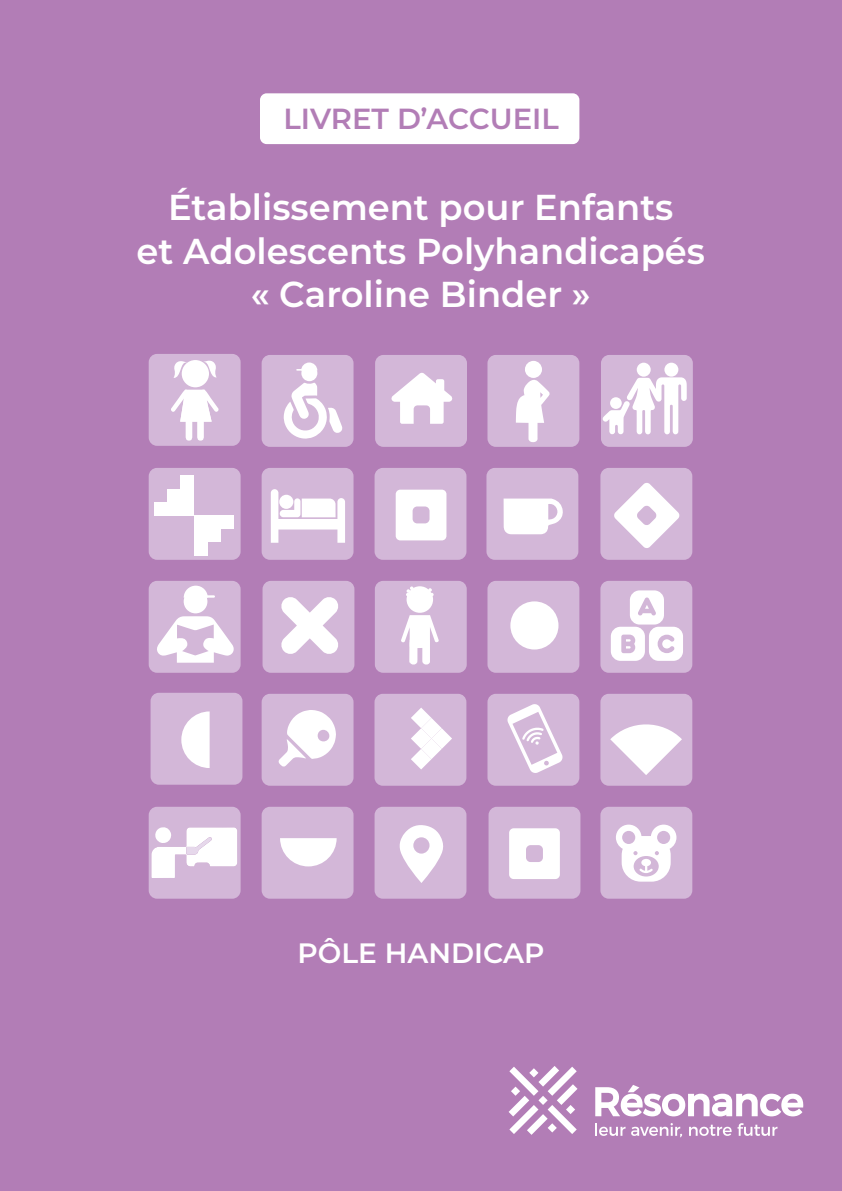
<style>
.page{position:relative;width:842px;height:1191px;background:#b27db6}
.page>*{position:absolute;margin:0;border:0;box-sizing:border-box;transform-origin:0 0}
.t1{font:600 36px/43.2px "Montserrat";color:#fff;text-align:center}
.t2{font:600 29px "Montserrat";color:#b27db6}
.t3{font:600 28px "Montserrat";color:#fff}
</style>
<div class="page">
<div style="left:260px;top:93px;width:319px;height:51px;background:#fff"></div>
<svg style="left:509px;top:1066px;width:68px;height:68px"></svg>
<svg style="left:595px;top:1085px;width:208px;height:31px"></svg>
<svg style="left:595px;top:1123px;width:30px;height:12px"></svg>
<svg style="left:631px;top:1123px;width:51px;height:14px"></svg>
<svg style="left:689px;top:1123px;width:88px;height:12px"></svg>
<div style="left:262px;top:355px;width:91px;height:92px;background:#d3b7d8;border-radius:8px"></div>
<div style="left:487px;top:355px;width:92px;height:92px;background:#d3b7d8;border-radius:8px"></div>
<div style="left:149px;top:581px;width:92px;height:92px;background:#d3b7d8;border-radius:8px"></div>
<div style="left:262px;top:806px;width:91px;height:92px;background:#d3b7d8;border-radius:8px"></div>
<div style="left:262px;top:694px;width:91px;height:91px;background:#d3b7d8;border-radius:8px"></div>
<div style="left:262px;top:468px;width:91px;height:92px;background:#d3b7d8;border-radius:8px"></div>
<div style="left:375px;top:806px;width:91px;height:92px;background:#d3b7d8;border-radius:8px"></div>
<div style="left:375px;top:468px;width:91px;height:92px;background:#d3b7d8;border-radius:8px"></div>
<div style="left:487px;top:694px;width:92px;height:91px;background:#d3b7d8;border-radius:8px"></div>
<div style="left:487px;top:581px;width:92px;height:92px;background:#d3b7d8;border-radius:8px"></div>
<div style="left:600px;top:694px;width:92px;height:91px;background:#d3b7d8;border-radius:8px"></div>
<div style="left:600px;top:581px;width:92px;height:92px;background:#d3b7d8;border-radius:8px"></div>
<div style="left:600px;top:468px;width:92px;height:92px;background:#d3b7d8;border-radius:8px"></div>
<div style="left:149px;top:354px;width:92px;height:92px;background:#d3b7d8;border-radius:8px"></div>
<div style="left:149px;top:468px;width:92px;height:92px;background:#d3b7d8;border-radius:8px"></div>
<div style="left:486px;top:468px;width:92px;height:92px;background:#d3b7d8;border-radius:8px"></div>
<div style="left:600px;top:806px;width:92px;height:92px;background:#d3b7d8;border-radius:8px"></div>
<div style="left:375px;top:355px;width:92px;height:92px;background:#d3b7d8;border-radius:8px"></div>
<div style="left:601px;top:355px;width:92px;height:92px;background:#d3b7d8;border-radius:8px"></div>
<div style="left:263px;top:581px;width:91px;height:92px;background:#d3b7d8;border-radius:8px"></div>
<div style="left:375px;top:581px;width:92px;height:92px;background:#d3b7d8;border-radius:8px"></div>
<div style="left:151px;top:693px;width:91px;height:91px;background:#d3b7d8;border-radius:8px"></div>
<div style="left:488px;top:806px;width:92px;height:92px;background:#d3b7d8;border-radius:8px"></div>
<div style="left:374px;top:694px;width:92px;height:91px;background:#d3b7d8;border-radius:8px"></div>
<svg style="left:396px;top:489px;width:50px;height:51px;background:#f9f6fa"></svg>
<svg style="left:610px;top:724px;width:72px;height:51px"></svg>
<svg style="left:280px;top:838px;width:57px;height:28px"></svg>
<svg style="left:614px;top:483px;width:66px;height:65px"></svg>
<div style="left:154px;top:502px;width:40px;height:13px;background:#fff"></div>
<div style="left:167px;top:489px;width:27px;height:13px;background:#fff"></div>
<div style="left:181px;top:476px;width:13px;height:13px;background:#fff"></div>
<svg style="left:411px;top:708px;width:41px;height:61px"></svg>
<div style="left:194px;top:515px;width:40px;height:14px;background:#fff"></div>
<div style="left:194px;top:529px;width:26px;height:13px;background:#fff"></div>
<div style="left:194px;top:542px;width:13px;height:13px;background:#fff"></div>
<div style="left:406px;top:586px;width:27px;height:27px;background:#fff;border-radius:50%"></div>
<svg style="left:401px;top:615px;width:38px;height:49px"></svg>
<svg style="left:406px;top:586px;width:7px;height:10px"></svg>
<svg style="left:428px;top:588px;width:6px;height:8px"></svg>
<div style="left:182px;top:360px;width:27px;height:27px;background:#fff;border-radius:50%"></div>
<svg style="left:173px;top:361px;width:14px;height:17px"></svg>
<svg style="left:203px;top:360px;width:14px;height:18px"></svg>
<svg style="left:171px;top:390px;width:48px;height:50px"></svg>
<svg style="left:278px;top:710px;width:58px;height:57px"></svg>
<svg style="left:391px;top:372px;width:61px;height:52px"></svg>
<svg style="left:507px;top:704px;width:55px;height:69px"></svg>
<svg style="left:399px;top:825px;width:44px;height:58px"></svg>
<svg style="left:157px;top:616px;width:77px;height:46px"></svg>
<div style="left:184px;top:589px;width:24px;height:24px;background:#fff;border-radius:50%"></div>
<svg style="left:603px;top:377px;width:84px;height:57px"></svg>
<div style="left:637px;top:363px;width:14px;height:14px;background:#fff;border-radius:50%"></div>
<div style="left:664px;top:363px;width:14px;height:14px;background:#fff;border-radius:50%"></div>
<svg style="left:149px;top:806px;width:92px;height:92px;background:#e0cde4"></svg>
<svg style="left:271px;top:489px;width:74px;height:54px"></svg>
<svg style="left:504px;top:498px;width:59px;height:36px"></svg>
<svg style="left:184px;top:585px;width:24px;height:12px"></svg>
<hr style="left:194px;top:595px;width:21px;height:2px;background:#fff">
<svg style="left:509px;top:828px;width:51px;height:51px;background:#f9f6fa"></svg>
<div style="left:510px;top:601px;width:48px;height:48px;background:#fff;border-radius:50%"></div>
<svg style="left:181px;top:711px;width:29px;height:57px"></svg>
<svg style="left:281px;top:597px;width:57px;height:57px"></svg>
<svg style="left:616px;top:824px;width:60px;height:57px"></svg>
<svg style="left:611px;top:590px;width:72px;height:71px"></svg>
<svg style="left:516px;top:380px;width:34px;height:62px"></svg>
<div style="left:525px;top:361px;width:17px;height:17px;background:#fff;border-radius:50%"></div>
<svg style="left:284px;top:382px;width:59px;height:57px"></svg>
<div style="left:301px;top:365px;width:16px;height:16px;background:#fff;border-radius:50%"></div>
<svg style="left:296px;top:362px;width:21px;height:9px"></svg>
<p class="t2" style="left:284px;top:102px;width:277px">LIVRET D’ACCUEIL</p>
<p class="t1" style="left:136px;top:186px;width:570px">Établissement pour Enfants<br>et Adolescents Polyhandicapés « Caroline Binder »</p>
<p class="t3" style="left:298px;top:936px;width:248px">PÔLE HANDICAP</p>
</div>
